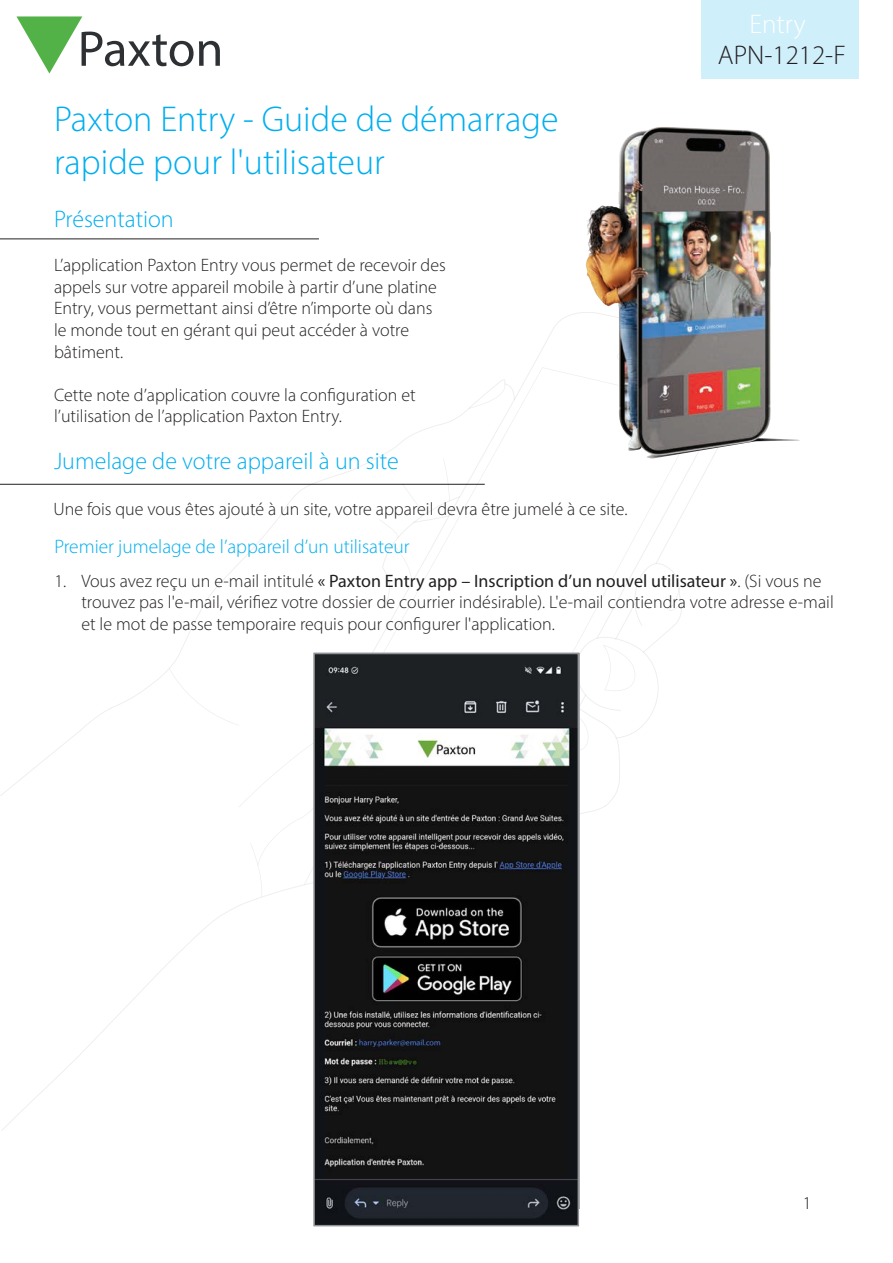
<style>
.page{position:relative;width:893px;height:1263px;background:#fff}
.page>*{position:absolute;margin:0;border:0;box-sizing:border-box;transform-origin:0 0}
.AN_Title{font:300 36px "Myriad Pro";color:#00aeef}
.AN_Title-2{font:300 27px "Myriad Pro";color:#231f20}
.AN_Title-3{font:300 27px "Myriad Pro";color:#fff}
.Section_title{font:300 24px "Myriad Pro";color:#00aeef}
.Section_title-2{font:300 19.5px "Myriad Pro";color:#00aeef}
.Text{font:300 18px/21.6px "Myriad Pro";color:#231f20}
.Text_-_bold_title{font:300 18px "Myriad Pro";color:#231f20}
.s1{font-weight:400}
</style>
<div class="page">
<svg style="left:169px;top:341px;width:544px;height:465px"></svg>
<svg style="left:16px;top:16px;width:204px;height:58px"></svg>
<img style="left:586px;top:127px;width:214px;height:331px">
<hr style="left:0;top:239px;width:319px;height:1px;background:#231f20">
<div style="left:702px;top:0;width:157px;height:79px;background:#cfeffb"></div>
<hr style="left:0;top:484px;width:485px;height:1px;background:#231f20">
<img style="left:316px;top:656px;width:260px;height:567px">
<div style="left:313px;top:653px;width:266px;height:573px;border:2px solid #8f9194"></div>
<p class="AN_Title-3" style="left:749px;top:8px;width:58px">Entry</p>
<p class="AN_Title" style="left:54px;top:97px;width:506px">Paxton Entry - Guide de démarrage</p>
<p class="AN_Title" style="left:54px;top:140px;width:332px">rapide pour l'utilisateur</p>
<p class="Section_title" style="left:54px;top:205px;width:121px">Présentation</p>
<p class="AN_Title-2" style="left:718px;top:39px;width:129px">APN-1212-F</p>
<p class="Text" style="left:54px;top:254px;width:393px">L’application Paxton Entry vous permet de recevoir des appels sur votre appareil mobile à partir d’une platine Entry, vous permettant ainsi d’être n’importe où dans le monde tout en gérant qui peut accéder à votre bâtiment.</p>
<p class="Text" style="left:54px;top:384px;width:363px">Cette note d’application couvre la configuration et l’utilisation de l’application Paxton Entry.</p>
<p class="Section_title" style="left:54px;top:447px;width:346px">Jumelage de votre appareil à un site</p>
<p class="Text_-_bold_title" style="left:53px;top:498px;width:576px">Une fois que vous êtes ajouté à un site, votre appareil devra être jumelé à ce site.</p>
<p class="Section_title-2" style="left:54px;top:534px;width:357px">Premier jumelage de l’appareil d’un utilisateur</p>
<p class="Text" style="left:81px;top:570px;width:754px;text-indent:-27px">1. Vous avez reçu un e-mail intitulé <span class="s1">« Paxton Entry app – Inscription d’un nouvel utilisateur »</span>. (Si vous ne trouvez pas l'e-mail, vérifiez votre dossier de courrier indésirable). L'e-mail contiendra votre adresse e-mail et le mot de passe temporaire requis pour configurer l'application.</p>
<p class="Text" style="left:803px;top:1192px;width:10px">1</p>
</div>
